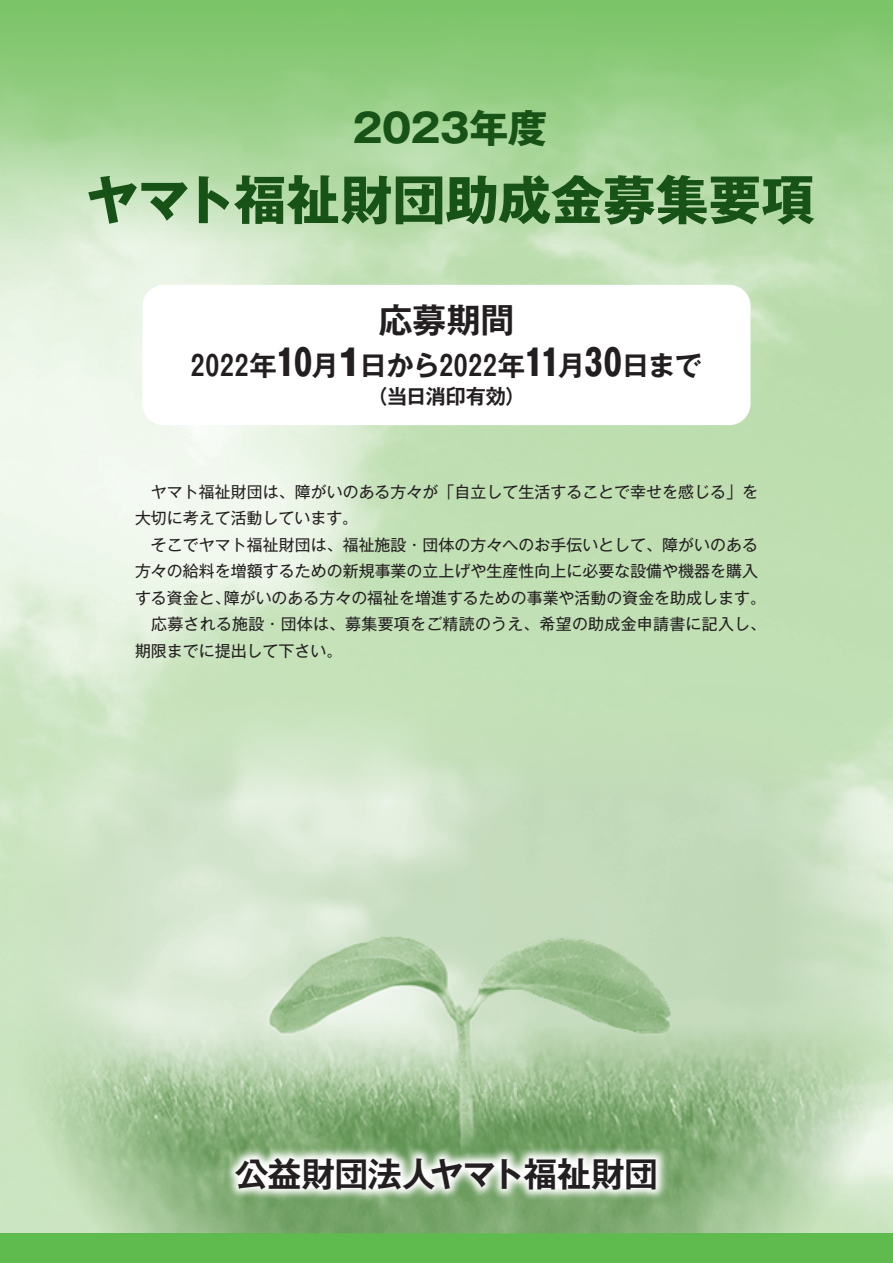
<style>
.page{position:relative;width:893px;height:1263px;background:#fff}
.page>*{position:absolute;margin:0;border:0;box-sizing:border-box;transform-origin:0 0}
.t1{font:700 53.1px "Gothic MB101 Pro";letter-spacing:-.015em;color:#175217}
.t2{font:700 39.3px "Gothic MB101 Pro";letter-spacing:-.015em;color:#175217}
.t3{font:700 34.05px "Gothic MB101 Pro De";letter-spacing:-.015em;color:#231f20}
.t4{font:700 27.6px "Gothic MB101 Pro De";letter-spacing:.025em;color:#231f20}
.t5{font:700 20.25px "Gothic MB101 Pro De";letter-spacing:-.01em;color:#231f20}
.t6{font:15.9px/26.5px "Gothic MB101 Pro";color:#231f20}
.s1{font-family:"Gothic MB101 Pro";font-size:36.15px}
</style>
<div class="page">
<svg style="left:0;top:0;width:893px;height:244px;background:#a0d391"></svg>
<div style="left:0;top:1233px;width:893px;height:30px;background:#5fbb4e"></div>
<img style="left:1px;top:672px;width:892px;height:561px">
<svg style="left:223px;top:1146px;width:445px;height:55px"></svg>
<h2 class="t2" style="left:352px;top:95px;width:197px">2023年度</h2>
<h1 class="t1" style="left:85px;top:156px;width:731px">ヤマト福祉財団助成金募集要項</h1>
<h3 class="t3" style="left:378px;top:292px;width:138px">応募期間</h3>
<h3 class="t4" style="left:191px;top:342px;width:513px">2022年<span class="s1">10</span>月<span class="s1">1</span>日から2022年<span class="s1">11</span>月<span class="s1">30</span>日まで</h3>
<p class="t5" style="left:367px;top:380px;width:159px">（当日消印有効）</p>
<p class="t6" style="left:135px;top:476px;width:633px">　ヤマト福祉財団は、障がいのある方々が「自立して生活することで幸せを感じる」を大切に考えて活動しています。<br>　そこでヤマト福祉財団は、福祉施設・団体の方々へのお手伝いとして、障がいのある方々の給料を増額するための新規事業の立上げや生産性向上に必要な設備や機器を購入する資金と、障がいのある方々の福祉を増進するための事業や活動の資金を助成します。　応募される施設・団体は、募集要項をご精読のうえ、希望の助成金申請書に記入し、期限までに提出して下さい。</p>
<h3 class="t3" style="left:235px;top:1145px;width:425px">公益財団法人ヤマト福祉財団</h3>
</div>
